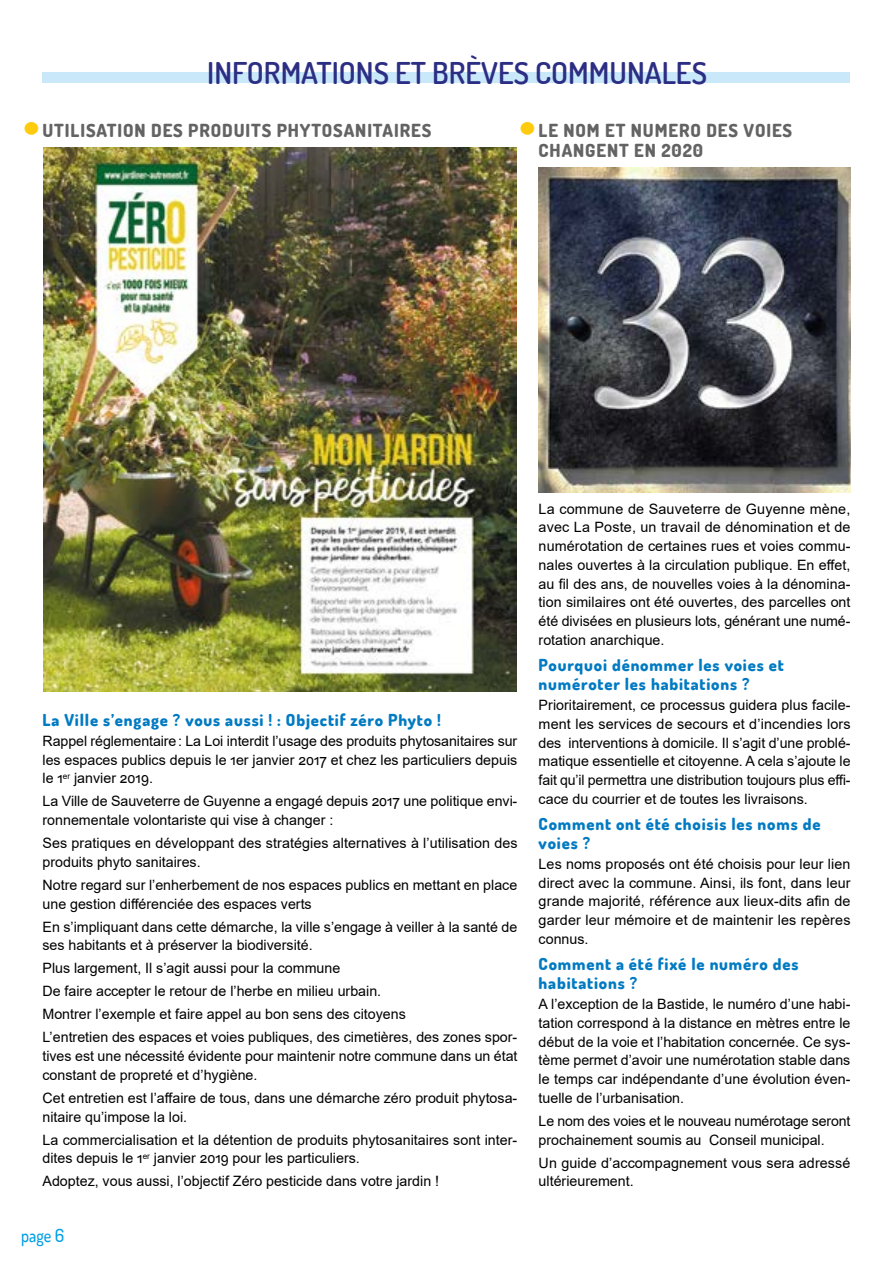
<style>
.page{position:relative;width:893px;height:1263px;background:#fff}
.page>*{position:absolute;margin:0;border:0;box-sizing:border-box;transform-origin:0 0}
.t1{font:600 30px "Dosis";color:#2c2e83}
.t2{font:800 18px/19.5px "Dosis";letter-spacing:.05em;color:#646363}
.t3{font:500 18px "Dosis";color:#009fe3;scale:.9 1}
.t4{font:800 16.5px/19.5px "Dosis";letter-spacing:.05em;color:#007ac2}
.t5{font:14.25px/18.8px "Arial";color:#000}
.s1{font-size:48px;color:#fecb0f}
</style>
<div class="page">
<img style="left:43px;top:148px;width:474px;height:543px">
<img style="left:539px;top:167px;width:311px;height:325px">
<div style="left:43px;top:73px;width:807px;height:10px;background:#c9e9fb"></div>
<h1 class="t1" style="left:207px;top:53px;width:501px">INFORMATIONS ET BRÈVES COMMUNALES</h1>
<p class="t2" style="left:23px;top:120px;width:409px"><span class="s1">•</span> UTILISATION DES PRODUITS PHYTOSANITAIRES</p>
<p class="t2" style="left:539px;top:120px;width:255px;text-indent:-19px"><span class="s1">•</span> LE NOM ET NUMERO DES VOIES<br>CHANGENT EN 2020</p>
<p class="t4" style="left:43px;top:710px;width:400px">La Ville s’engage ? vous aussi ! : Objectif zéro Phyto !</p>
<p class="t5" style="left:43px;top:731px;width:476px;text-align:justify">Rappel réglementaire: La Loi interdit l’usage des produits phytosanitaires sur les espaces publics depuis le 1er janvier 2017 et chez les particuliers depuis le 1<sup>er</sup> janvier 2019.</p>
<p class="t5" style="left:43px;top:792px;width:476px">La Ville de Sauveterre de Guyenne a engagé depuis 2017 une politique envi&shy;ronnementale volontariste qui vise à changer :</p>
<p class="t5" style="left:43px;top:834px;width:477px">Ses pratiques en développant des stratégies alternatives à l’utilisation des produits phyto sanitaires.</p>
<p class="t5" style="left:43px;top:875px;width:476px">Notre regard sur l’enherbement de nos espaces publics en mettant en place une gestion différenciée des espaces verts</p>
<p class="t5" style="left:43px;top:917px;width:476px">En s’impliquant dans cette démarche, la ville s’engage à veiller à la santé de ses habitants et à préserver la biodiversité.</p>
<p class="t5" style="left:43px;top:957px;width:476px;line-height:23px">Plus largement, Il s’agit aussi pour la commune<br>De faire accepter le retour de l’herbe en milieu urbain.<br>Montrer l’exemple et faire appel au bon sens des citoyens<br>L’entretien des espaces et voies publiques, des cimetières, des zones spor-</p>
<p class="t5" style="left:43px;top:1047px;width:477px">tives est une nécessité évidente pour maintenir notre commune dans un état constant de propreté et d’hygiène.</p>
<p class="t5" style="left:43px;top:1088px;width:476px">Cet entretien est l’affaire de tous, dans une démarche zéro produit phytosa&shy;nitaire qu’impose la loi.</p>
<p class="t5" style="left:43px;top:1130px;width:476px">La commercialisation et la détention de produits phytosanitaires sont inter&shy;dites depuis le 1<sup>er</sup> janvier 2019 pour les particuliers.</p>
<p class="t5" style="left:43px;top:1172px;width:398px">Adoptez, vous aussi, l’objectif Zéro pesticide dans votre jardin !</p>
<p class="t3" style="left:21px;top:1223px;width:49px">page 6</p>
<p class="t5" style="left:539px;top:499px;width:313px;text-align:justify">La commune de Sauveterre de Guyenne mène, avec La Poste, un travail de dénomination et de numérotation de certaines rues et voies commu&shy;nales ouvertes à la circulation publique. En effet, au fil des ans, de nouvelles voies à la dénomina&shy;tion similaires ont été ouvertes, des parcelles ont été divisées en plusieurs lots, générant une numé&shy;rotation anarchique.</p>
<p class="t4" style="left:539px;top:654px;width:247px">Pourquoi dénommer les voies et numéroter les habitations ?</p>
<p class="t5" style="left:539px;top:695px;width:313px;text-align:justify">Prioritairement, ce processus guidera plus facile&shy;ment les services de secours et d’incendies lors des interventions à domicile. Il s’agit d’une problé&shy;matique essentielle et citoyenne. A cela s’ajoute le fait qu’il permettra une distribution toujours plus effi&shy;cace du courrier et de toutes les livraisons.</p>
<p class="t4" style="left:539px;top:813px;width:283px">Comment ont été choisis les noms de voies ?</p>
<p class="t5" style="left:539px;top:854px;width:313px;text-align:justify">Les noms proposés ont été choisis pour leur lien direct avec la commune. Ainsi, ils font, dans leur grande majorité, référence aux lieux-dits afin de garder leur mémoire et de maintenir les repères connus.</p>
<p class="t4" style="left:539px;top:954px;width:261px">Comment a été fixé le numéro des habitations ?</p>
<p class="t5" style="left:539px;top:995px;width:313px;text-align:justify">A l’exception de la Bastide, le numéro d’une habi&shy;tation correspond à la distance en mètres entre le début de la voie et l’habitation concernée. Ce sys&shy;tème permet d’avoir une numérotation stable dans le temps car indépendante d’une évolution éven&shy;tuelle de l’urbanisation.</p>
<p class="t5" style="left:539px;top:1111px;width:313px">Le nom des voies et le nouveau numérotage seront prochainement soumis au Conseil municipal.</p>
<p class="t5" style="left:539px;top:1153px;width:313px">Un guide d’accompagnement vous sera adressé ultérieurement.</p>
</div>
